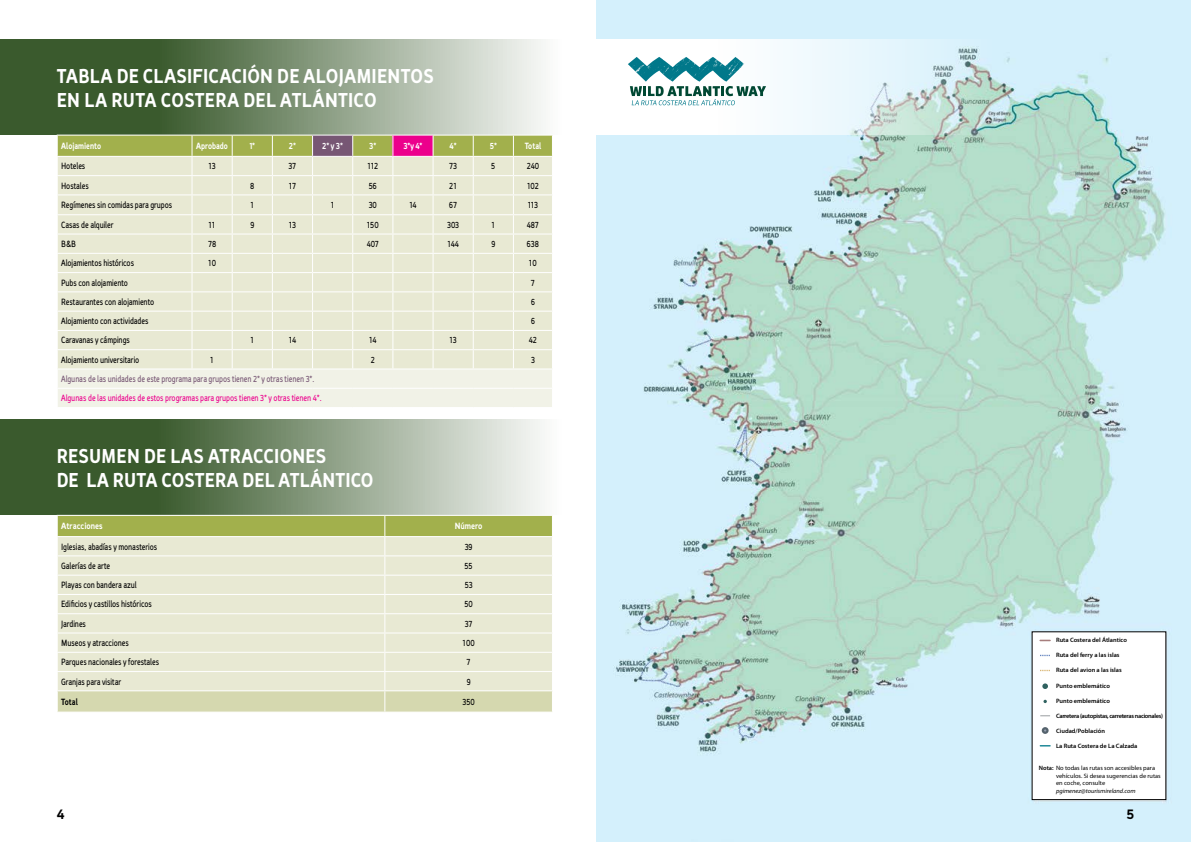
<style>
.page{position:relative;width:1191px;height:842px;background:#fff}
.page>*{position:absolute;margin:0;border:0;box-sizing:border-box;transform-origin:0 0}
.t1{font:700 20px/24px "Orga";letter-spacing:.02em;color:#fff;scale:.9 1}
.t2{font:700 14px "Orga";color:#000}
.t3{font:500 9px "Orga";letter-spacing:-.01em;color:#000;scale:.85 1}
.t4{font:500 9px "Orga";letter-spacing:-.01em;color:#ec008c;scale:.85 1}
.t5{font:500 9px "Orga";letter-spacing:-.01em;color:#775774;scale:.85 1}
.t6{font:700 9px "Orga";color:#fff;scale:.85 1}
.t7{font:700 9px "Orga";color:#fff;scale:.9 1}
.t8{font:700 9px "Orga";letter-spacing:-.005em;color:#000;scale:.85 1}
.t9{font:600 6.3px "Myriad Pro";color:#000}
.t10{font:6.3px/7.5px "Myriad Pro";color:#000}
.t11{font:600 6.3px "Myriad Pro";letter-spacing:-.05em;color:#000}
.t12{font:italic 6.3px "Myriad Pro";color:#000}
.s1{font-weight:600}
</style>
<div class="page">
<svg style="left:0;top:420px;width:542px;height:95px;background:#7c9173"></svg>
<svg style="left:0;top:40px;width:543px;height:95px;background:#7c9173"></svg>
<svg style="left:57px;top:135px;width:496px;height:272px;background:#e5e6cf"></svg>
<svg style="left:57px;top:515px;width:495px;height:197px;background:#e0e2c4"></svg>
<img style="left:596px;top:0;width:595px;height:842px">
<svg style="left:596px;top:40px;width:426px;height:95px"></svg>
<div style="left:1032px;top:632px;width:133px;height:167px;background:#fff"></div>
<svg style="left:1041px;top:727px;width:7px;height:7px"></svg>
<svg style="left:1042px;top:683px;width:6px;height:6px"></svg>
<svg style="left:628px;top:57px;width:138px;height:48px"></svg>
<h1 class="t1" style="left:57px;top:63px;width:420px">TABLA DE CLASIFICACIÓN DE ALOJAMIENTOS<br>EN LA RUTA COSTERA DEL ATLÁNTICO</h1>
<p class="t6" style="left:61px;top:141px;width:48px">Alojamiento</p>
<p class="t6" style="left:196px;top:141px;width:39px">Aprobado</p>
<p class="t6" style="left:249px;top:141px;width:8px">1*</p>
<p class="t6" style="left:289px;top:141px;width:10px">2*</p>
<p class="t6" style="left:322px;top:141px;width:26px">2* y 3*</p>
<p class="t6" style="left:369px;top:141px;width:10px">3*</p>
<p class="t6" style="left:403px;top:141px;width:24px">3*y 4*</p>
<p class="t6" style="left:449px;top:141px;width:10px">4*</p>
<p class="t6" style="left:490px;top:141px;width:10px">5*</p>
<p class="t6" style="left:524px;top:141px;width:21px">Total</p>
<p class="t3" style="left:61px;top:161px;width:30px">Hoteles</p>
<p class="t3" style="left:208px;top:161px;width:10px">13</p>
<p class="t3" style="left:288px;top:161px;width:11px">37</p>
<p class="t3" style="left:367px;top:161px;width:14px">112</p>
<p class="t3" style="left:449px;top:161px;width:11px">73</p>
<p class="t3" style="left:491px;top:161px;width:6px">5</p>
<p class="t3" style="left:527px;top:161px;width:16px">240</p>
<p class="t3" style="left:61px;top:180px;width:34px">Hostales</p>
<p class="t3" style="left:250px;top:180px;width:6px">8</p>
<p class="t3" style="left:289px;top:180px;width:10px">17</p>
<p class="t3" style="left:369px;top:180px;width:11px">56</p>
<p class="t3" style="left:449px;top:180px;width:11px">21</p>
<p class="t3" style="left:527px;top:180px;width:15px">102</p>
<p class="t3" style="left:61px;top:199px;width:132px">Regímenes sin comidas para grupos</p>
<p class="t3" style="left:250px;top:199px;width:6px">1</p>
<p class="t3" style="left:331px;top:199px;width:6px">1</p>
<p class="t3" style="left:369px;top:199px;width:11px">30</p>
<p class="t3" style="left:409px;top:199px;width:10px">14</p>
<p class="t3" style="left:449px;top:199px;width:11px">67</p>
<p class="t3" style="left:528px;top:199px;width:14px">113</p>
<p class="t3" style="left:61px;top:219px;width:63px">Casas de alquiler</p>
<p class="t3" style="left:209px;top:219px;width:10px">11</p>
<p class="t3" style="left:250px;top:219px;width:6px">9</p>
<p class="t3" style="left:289px;top:219px;width:10px">13</p>
<p class="t3" style="left:367px;top:219px;width:15px">150</p>
<p class="t3" style="left:447px;top:219px;width:16px">303</p>
<p class="t3" style="left:491px;top:219px;width:6px">1</p>
<p class="t3" style="left:527px;top:219px;width:16px">487</p>
<p class="t3" style="left:61px;top:238px;width:19px">B&amp;B</p>
<p class="t3" style="left:208px;top:238px;width:11px">78</p>
<p class="t3" style="left:367px;top:238px;width:16px">407</p>
<p class="t3" style="left:447px;top:238px;width:15px">144</p>
<p class="t3" style="left:491px;top:238px;width:6px">9</p>
<p class="t3" style="left:527px;top:238px;width:16px">638</p>
<p class="t3" style="left:61px;top:257px;width:87px">Alojamientos históricos</p>
<p class="t3" style="left:208px;top:257px;width:11px">10</p>
<p class="t3" style="left:529px;top:257px;width:11px">10</p>
<p class="t3" style="left:61px;top:277px;width:80px">Pubs con alojamiento</p>
<p class="t3" style="left:531px;top:277px;width:6px">7</p>
<p class="t3" style="left:61px;top:296px;width:111px">Restaurantes con alojamiento</p>
<p class="t3" style="left:531px;top:296px;width:6px">6</p>
<p class="t3" style="left:61px;top:315px;width:104px">Alojamiento con actividades</p>
<p class="t3" style="left:531px;top:315px;width:6px">6</p>
<p class="t3" style="left:61px;top:335px;width:82px">Caravanas y cámpings</p>
<p class="t3" style="left:250px;top:335px;width:6px">1</p>
<p class="t3" style="left:289px;top:335px;width:10px">14</p>
<p class="t3" style="left:369px;top:335px;width:10px">14</p>
<p class="t3" style="left:449px;top:335px;width:10px">13</p>
<p class="t3" style="left:529px;top:335px;width:11px">42</p>
<p class="t3" style="left:61px;top:354px;width:93px">Alojamiento universitario</p>
<p class="t3" style="left:210px;top:354px;width:6px">1</p>
<p class="t3" style="left:371px;top:354px;width:6px">2</p>
<p class="t3" style="left:531px;top:354px;width:6px">3</p>
<p class="t5" style="left:61px;top:373px;width:299px">Algunas de las unidades de este programa para grupos tienen 2* y otras tienen 3*.</p>
<p class="t4" style="left:61px;top:392px;width:308px">Algunas de las unidades de estos programas para grupos tienen 3* y otras tienen 4*.</p>
<h1 class="t1" style="left:57px;top:444px;width:353px">RESUMEN DE LAS ATRACCIONES<br>DE LA RUTA COSTERA DEL ATLÁNTICO</h1>
<p class="t7" style="left:61px;top:521px;width:48px">Atracciones</p>
<p class="t7" style="left:455px;top:521px;width:32px">Número</p>
<p class="t3" style="left:61px;top:541px;width:115px">Iglesias, abadías y monasterios</p>
<p class="t3" style="left:465px;top:541px;width:11px">39</p>
<p class="t3" style="left:61px;top:560px;width:59px">Galerías de arte</p>
<p class="t3" style="left:464px;top:560px;width:11px">55</p>
<p class="t3" style="left:61px;top:579px;width:90px">Playas con bandera azul</p>
<p class="t3" style="left:465px;top:579px;width:11px">53</p>
<p class="t3" style="left:61px;top:599px;width:108px">Edificios y castillos históricos</p>
<p class="t3" style="left:464px;top:599px;width:11px">50</p>
<p class="t3" style="left:61px;top:618px;width:31px">Jardines</p>
<p class="t3" style="left:465px;top:618px;width:11px">37</p>
<p class="t3" style="left:61px;top:637px;width:81px">Museos y atracciones</p>
<p class="t3" style="left:462px;top:637px;width:16px">100</p>
<p class="t3" style="left:61px;top:656px;width:117px">Parques nacionales y forestales</p>
<p class="t3" style="left:466px;top:656px;width:6px">7</p>
<p class="t3" style="left:61px;top:676px;width:72px">Granjas para visitar</p>
<p class="t3" style="left:467px;top:676px;width:6px">9</p>
<p class="t8" style="left:61px;top:696px;width:21px">Total</p>
<p class="t3" style="left:462px;top:696px;width:16px">350</p>
<p class="t9" style="left:1056px;top:636px;width:73px">Ruta Costera del Átlantico</p>
<p class="t9" style="left:1056px;top:651px;width:65px">Ruta del ferry a las islas</p>
<p class="t9" style="left:1056px;top:666px;width:67px">Ruta del avion a las islas</p>
<p class="t9" style="left:1056px;top:681px;width:55px">Punto emblemático</p>
<p class="t9" style="left:1056px;top:696px;width:55px">Punto emblemático</p>
<p class="t11" style="left:1056px;top:711px;width:109px">Carretera (autopistas, carreteras nacionales)</p>
<p class="t9" style="left:1056px;top:726px;width:50px">Ciudad/Población</p>
<p class="t9" style="left:1056px;top:742px;width:83px">La Ruta Costera de La Calzada</p>
<p class="t10" style="left:1056px;top:764px;width:106px;text-indent:-17px"><span class="s1">Nota:</span> No todas las rutas son accesibles para vehículos. Si desea sugerencias de rutas en coche, consulte</p>
<p class="t12" style="left:1056px;top:787px;width:81px">pgimenez@tourismireland.com</p>
<h2 class="t2" style="left:57px;top:806px;width:9px">4</h2>
<h2 class="t2" style="left:1126px;top:806px;width:9px">5</h2>
</div>
